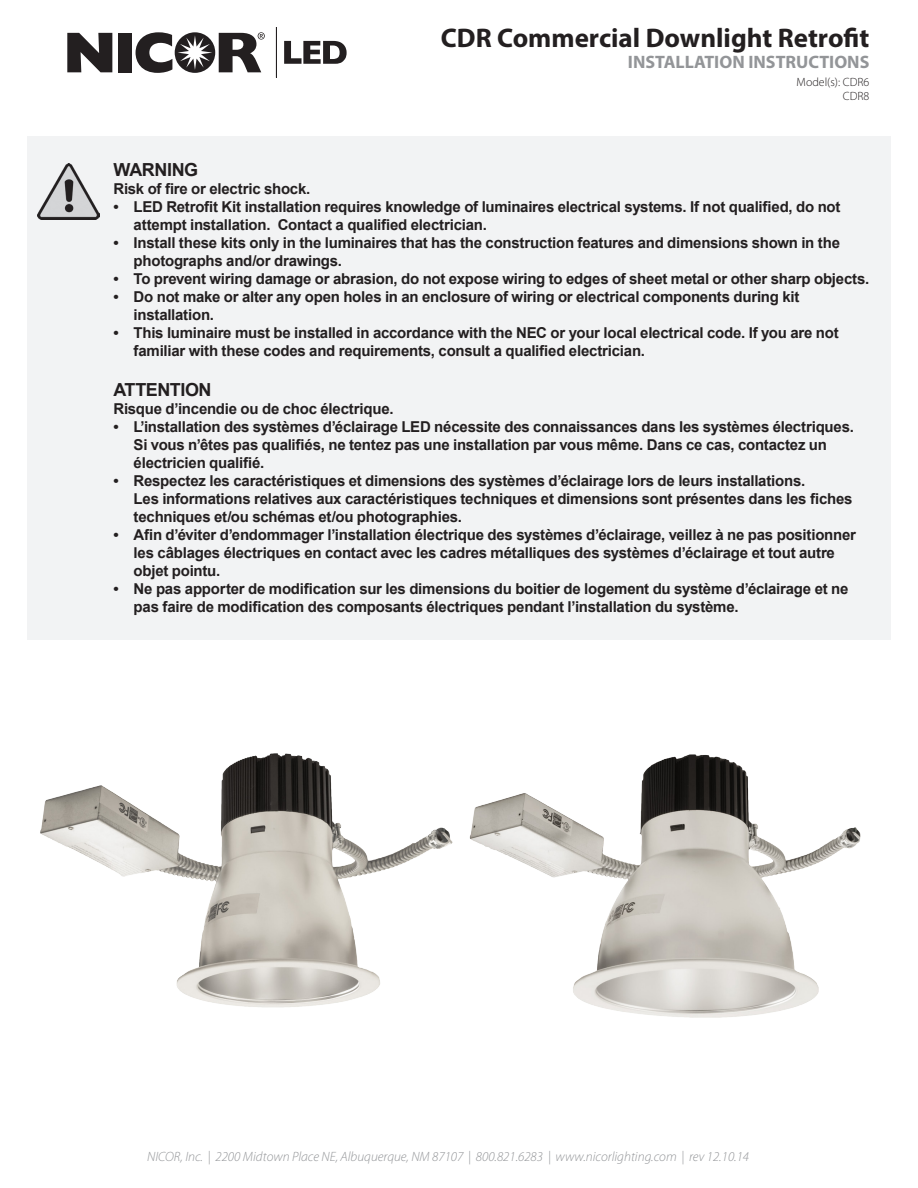
<style>
.page{position:relative;width:918px;height:1188px;background:#fff}
.page>*{position:absolute;margin:0;border:0;box-sizing:border-box;transform-origin:0 0}
.t1{font:700 27px "Myriad Pro";color:#231f20}
.t2{font:700 18px "Myriad Pro";color:#939598}
.t3{font:700 18px "Arial";letter-spacing:-.025em;color:#231f20}
.t4{font:700 15px/18px "Arial";letter-spacing:-.015em;color:#231f20}
.t5{font:italic 300 13.5px "Myriad Pro";color:#939598}
.t6{font:300 12px "Myriad Pro";color:#231f20}
</style>
<div class="page">
<svg style="left:284px;top:41px;width:63px;height:23px"></svg>
<svg style="left:136px;top:32px;width:36px;height:41px"></svg>
<div style="left:118px;top:33px;width:14px;height:39px;background:#231f20"></div>
<svg style="left:67px;top:33px;width:45px;height:39px"></svg>
<div style="left:175px;top:32px;width:40px;height:41px;background:#231f20;border-radius:50%"></div>
<svg style="left:178px;top:35px;width:34px;height:35px"></svg>
<svg style="left:219px;top:32px;width:46px;height:40px"></svg>
<hr style="left:276px;top:27px;width:1px;height:51px;background:#231f20">
<div style="left:27px;top:136px;width:864px;height:503px;background:#f2f3f4"></div>
<img style="left:38px;top:163px;width:62px;height:57px">
<img style="left:40px;top:753px;width:413px;height:255px">
<img style="left:469px;top:754px;width:392px;height:264px">
<p class="t1" style="left:441px;top:21px;width:430px">CDR Commercial Downlight Retrofit</p>
<p class="t2" style="left:628px;top:50px;width:243px">INSTALLATION INSTRUCTIONS</p>
<p class="t6" style="left:797px;top:75px;width:74px">Model(s): CDR6</p>
<p class="t6" style="left:843px;top:89px;width:28px">CDR8</p>
<p class="t3" style="left:113px;top:158px;width:86px">WARNING</p>
<p class="t4" style="left:113px;top:181px;width:199px">Risk of fire or electric shock.</p>
<p class="t4" style="left:134px;top:199px;width:708px;text-indent:-20px">• LED Retrofit Kit installation requires knowledge of luminaires electrical systems. If not qualified, do not attempt installation. Contact a qualified electrician.</p>
<p class="t4" style="left:134px;top:235px;width:708px;text-indent:-20px">• Install these kits only in the luminaires that has the construction features and dimensions shown in the photographs and/or drawings.</p>
<p class="t4" style="left:113px;top:271px;width:757px">• To prevent wiring damage or abrasion, do not expose wiring to edges of sheet metal or other sharp objects.</p>
<p class="t4" style="left:134px;top:289px;width:667px;text-indent:-20px">• Do not make or alter any open holes in an enclosure of wiring or electrical components during kit installation.</p>
<p class="t4" style="left:134px;top:325px;width:707px;text-indent:-20px">• This luminaire must be installed in accordance with the NEC or your local electrical code. If you are not familiar with these codes and requirements, consult a qualified electrician.</p>
<p class="t3" style="left:113px;top:378px;width:100px">ATTENTION</p>
<p class="t4" style="left:113px;top:400px;width:282px">Risque d’incendie ou de choc électrique.</p>
<p class="t4" style="left:134px;top:418px;width:722px;text-indent:-20px">• L’installation des systèmes d’éclairage LED nécessite des connaissances dans les systèmes électriques.<br>Si vous n’êtes pas qualifiés, ne tentez pas une installation par vous même. Dans ce cas, contactez un électricien qualifié.</p>
<p class="t4" style="left:134px;top:472px;width:720px;text-indent:-20px">• Respectez les caractéristiques et dimensions des systèmes d’éclairage lors de leurs installations.<br>Les informations relatives aux caractéristiques techniques et dimensions sont présentes dans les fiches techniques et/ou schémas et/ou photographies.</p>
<p class="t4" style="left:134px;top:526px;width:724px;text-indent:-20px">• Afin d’éviter d’endommager l’installation électrique des systèmes d’éclairage, veillez à ne pas positionner les câblages électriques en contact avec les cadres métalliques des systèmes d’éclairage et tout autre objet pointu.</p>
<p class="t4" style="left:134px;top:580px;width:716px;text-indent:-20px">• Ne pas apporter de modification sur les dimensions du boitier de logement du système d’éclairage et ne pas faire de modification des composants électriques pendant l’installation du système.</p>
<p class="t5" style="left:147px;top:1148px;width:603px">NICOR, Inc. | 2200 Midtown Place NE, Albuquerque, NM 87107 | 800.821.6283 | www.nicorlighting.com | rev 12.10.14</p>
</div>
